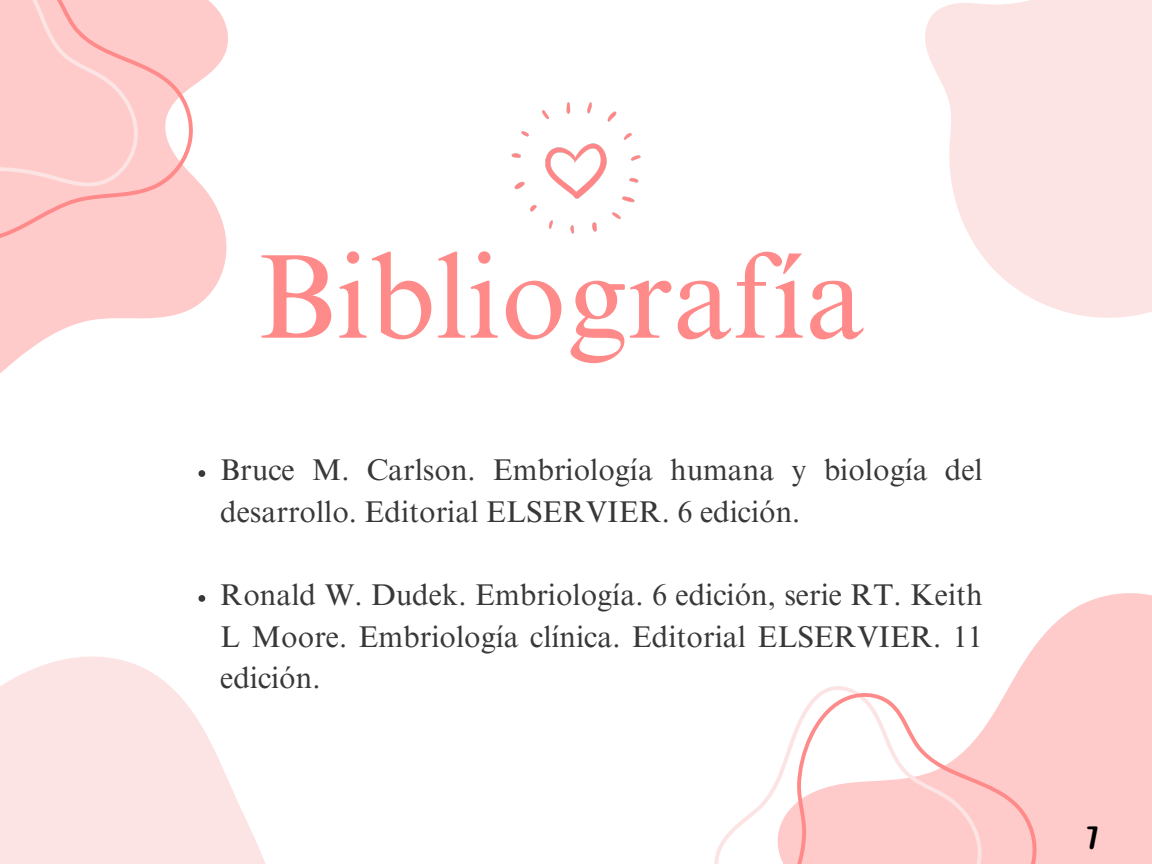
<style>
.page{position:relative;width:1152px;height:864px;background:#fff}
.page>*{position:absolute;margin:0;border:0;box-sizing:border-box;transform-origin:0 0}
.t1{font:120px "Times NRMT Pro";color:#ff8a8a}
.t2{font:30px/41.7px "Times NRMT Pro";color:#393838}
.t3{font:28.05px "Scripter";color:#000}
</style>
<div class="page">
<svg style="left:0;top:0;width:228px;height:373px;fill:#ffcaca"></svg>
<svg style="left:925px;top:0;width:227px;height:318px;fill:#fde4e4"></svg>
<svg style="left:1007px;top:593px;width:145px;height:271px;background:#ffcfcf"></svg>
<svg style="left:0;top:656px;width:266px;height:208px;fill:#fde4e4"></svg>
<svg style="left:0;top:0;width:195px;height:242px;background:#fecaca"></svg>
<svg style="left:714px;top:686px;width:139px;height:178px"></svg>
<svg style="left:773px;top:690px;width:266px;height:174px;fill:#ffcaca"></svg>
<img style="left:511px;top:103px;width:130px;height:130px">
<svg style="left:198px;top:470px;width:7px;height:7px"></svg>
<svg style="left:198px;top:595px;width:7px;height:7px"></svg>
<p class="t1" style="left:257px;top:252px;width:610px">Bibliografía</p>
<p class="t2" style="left:220px;top:453px;width:764px">Bruce M. Carlson. Embriología humana y biología del desarrollo. Editorial ELSERVIER. 6 edición.</p>
<h1 class="t2" style="left:220px;top:578px;width:764px;text-align:justify">Ronald W. Dudek. Embriología. 6 edición, serie RT. Keith L Moore. Embriología clínica. Editorial ELSERVIER. 11 edición.</h1>
<p class="t3" style="left:1086px;top:824px;width:14px">7</p>
</div>
